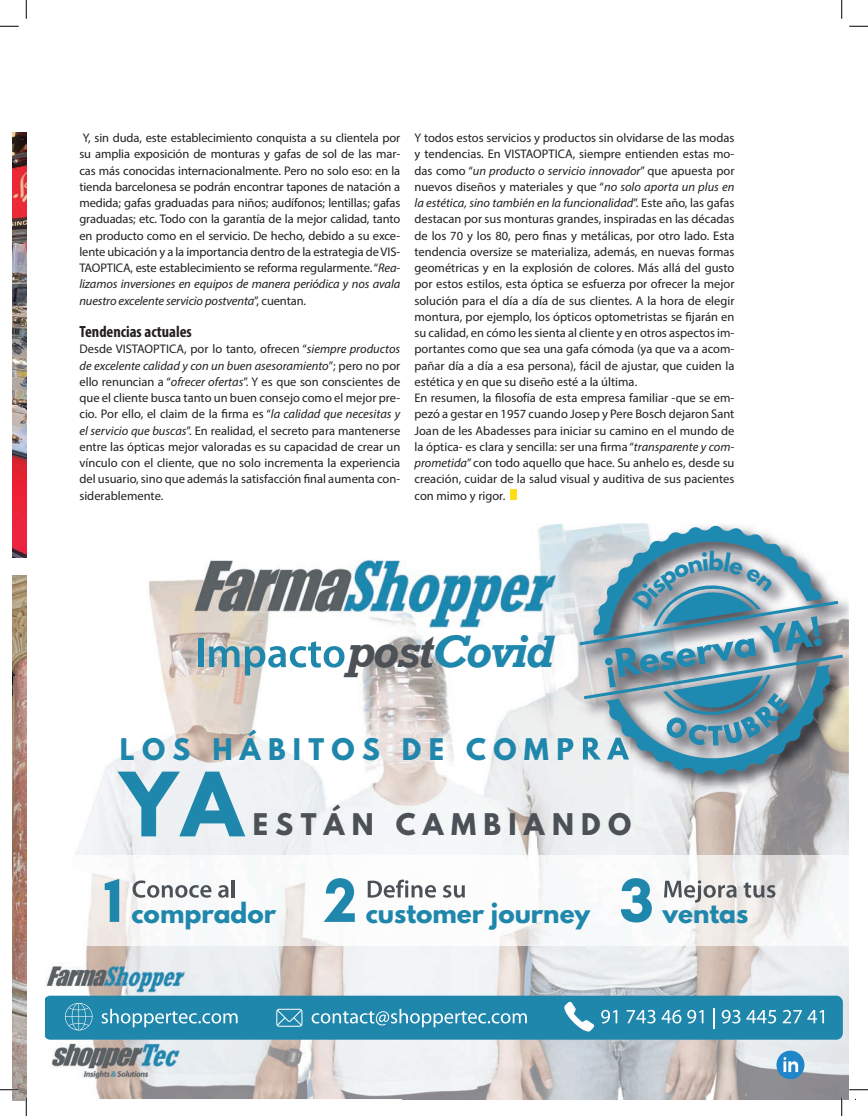
<style>
.page{position:relative;width:868px;height:1116px;background:#fff}
.page>*{position:absolute;margin:0;border:0;box-sizing:border-box;transform-origin:0 0}
.t1{font:700 78.5px "League Spartan";color:#2087ac}
.t2{font:italic 700 46.62px "Rockwell";letter-spacing:-.045em;color:#2087ac}
.t3{font:700 26.5px "League Spartan";letter-spacing:.28em;color:#2087ac}
.t4{font:700 26.5px "League Spartan";letter-spacing:.28em;color:#4b5156}
.t5{font:700 24.75px "League Spartan";color:#2087ac}
.t6{font:700 condensed 16.25px "Myriad Pro";color:#231f20}
.t7{font:12.5px/16.2px "Myriad Pro";color:#231f20;text-align:justify}
.s1{font-style:italic}
.s2{color:#4b5156}
</style>
<div class="page">
<img style="left:12px;top:575px;width:15px;height:525px">
<div style="left:510px;top:489px;width:6px;height:10px;background:#ffdd17"></div>
<img style="left:75px;top:580px;width:149px;height:275px">
<img style="left:538px;top:523px;width:33px;height:44px">
<img style="left:537px;top:567px;width:44px;height:288px">
<img style="left:224px;top:631px;width:313px;height:224px">
<img style="left:581px;top:797px;width:267px;height:58px">
<img style="left:47px;top:855px;width:801px;height:244px">
<img style="left:558px;top:737px;width:13px;height:22px">
<div style="left:198px;top:638px;width:5px;height:29px;background:#2087ac"></div>
<svg style="left:209px;top:646px;width:30px;height:21px"></svg>
<svg style="left:245px;top:641px;width:99px;height:34px"></svg>
<img style="left:185px;top:551px;width:378px;height:80px">
<img style="left:46px;top:962px;width:141px;height:31px">
<img style="left:48px;top:1039px;width:135px;height:39px">
<svg style="left:46px;top:995px;width:796px;height:44px;background:#3491b3"></svg>
<svg style="left:132px;top:880px;width:79px;height:17px"></svg>
<svg style="left:218px;top:885px;width:10px;height:12px"></svg>
<hr style="left:231px;top:879px;width:4px;height:18px;background:#4b5156">
<svg style="left:105px;top:878px;width:14px;height:43px"></svg>
<svg style="left:367px;top:879px;width:69px;height:18px"></svg>
<svg style="left:443px;top:885px;width:22px;height:12px"></svg>
<svg style="left:323px;top:878px;width:32px;height:43px"></svg>
<svg style="left:664px;top:880px;width:72px;height:22px"></svg>
<svg style="left:743px;top:882px;width:32px;height:15px"></svg>
<svg style="left:620px;top:878px;width:31px;height:44px"></svg>
<svg style="left:776px;top:1050px;width:28px;height:28px"></svg>
<img style="left:571px;top:523px;width:277px;height:274px">
<img style="left:571px;top:737px;width:2px;height:22px">
<img style="left:583px;top:746px;width:9px;height:13px">
<svg style="left:592px;top:525px;width:239px;height:250px"></svg>
<img style="left:12px;top:133px;width:15px;height:425px">
<svg style="left:0;top:25px;width:19px;height:2px"></svg>
<svg style="left:849px;top:25px;width:18px;height:2px"></svg>
<svg style="left:0;top:1088px;width:19px;height:2px"></svg>
<svg style="left:849px;top:1089px;width:18px;height:1px"></svg>
<svg style="left:25px;top:0;width:2px;height:19px"></svg>
<svg style="left:25px;top:1097px;width:2px;height:18px"></svg>
<svg style="left:841px;top:0;width:1px;height:19px"></svg>
<svg style="left:840px;top:1097px;width:2px;height:18px"></svg>
<svg style="left:579px;top:551px;width:263px;height:195px;background:#8ca7b4"></svg>
<p class="t7" style="left:79px;top:129px;width:322px">Y, sin duda, este establecimiento conquista a su clientela por su amplia exposición de monturas y gafas de sol de las mar&shy;cas más conocidas internacionalmente. Pero no solo eso: en la tienda barcelonesa se podrán encontrar tapones de natación a medida; gafas graduadas para niños; audífonos; lentillas; gafas graduadas; etc. Todo con la garantía de la mejor calidad, tanto en producto como en el servicio. De hecho, debido a su exce&shy;lente ubicación y a la importancia dentro de la estrategia de VIS-TAOPTICA, este establecimiento se reforma regularmente. “<span class="s1">Rea&shy;lizamos inversiones en equipos de manera periódica y nos avala nuestro excelente servicio postventa</span>”, cuentan.</p>
<h3 class="t6" style="left:79px;top:321px;width:114px">Tendencias actuales</h3>
<p class="t7" style="left:79px;top:341px;width:322px">Desde VISTAOPTICA, por lo tanto, ofrecen “<span class="s1">siempre productos de excelente calidad y con un buen asesoramiento</span>”; pero no por ello renuncian a “<span class="s1">ofrecer ofertas</span>”. Y es que son conscientes de que el cliente busca tanto un buen consejo como el mejor pre&shy;cio. Por ello, el claim de la rma es “<span class="s1">la calidad que necesitas y el servicio que buscas</span>”. En realidad, el secreto para mantenerse entre las ópticas mejor valoradas es su capacidad de crear un vínculo con el cliente, que no solo incrementa la experiencia del usuario, sino que además la satisfacción nal aumenta con&shy;siderablemente.</p>
<p class="t7" style="left:414px;top:129px;width:321px;text-align:left">Y todos estos servicios y productos sin olvidarse de las modas y tendencias. En VISTAOPTICA, siempre entienden estas mo&shy;das como “<span class="s1">un producto o servicio innovador</span>” que apuesta por nuevos diseños y materiales y que “<span class="s1">no solo aporta un plus en la estética, sino también en la funcionalidad</span>”. Este año, las gafas destacan por sus monturas grandes, inspiradas en las décadas de los 70 y los 80, pero nas y metálicas, por otro lado. Esta tendencia oversize se materializa, además, en nuevas formas geométricas y en la explosión de colores. Más allá del gusto por estos estilos, esta óptica se esfuerza por ofrecer la mejor solución para el día a día de sus clientes. A la hora de elegir montura, por ejemplo, los ópticos optometristas se jarán en su calidad, en cómo les sienta al cliente y en otros aspectos im&shy;portantes como que sea una gafa cómoda (ya que va a acom&shy;pañar día a día a esa persona), fácil de ajustar, que cuiden la estética y en que su diseño esté a la última.<br>En resumen, la losofía de esta empresa familiar -que se em&shy;pezó a gestar en 1957 cuando Josep y Pere Bosch dejaron Sant Joan de les Abadesses para iniciar su camino en el mundo de la óptica- es clara y sencilla: ser una rma “<span class="s1">transparente y com&shy;prometida</span>” con todo aquello que hace. Su anhelo es, desde su creación, cuidar de la salud visual y auditiva de sus pacientes con mimo y rigor.</p>
<h2 class="t2" style="left:346px;top:624px;width:209px"><span class="s2">post</span>Covid</h2>
<h3 class="t3" style="left:120px;top:728px;width:510px">LOS HÁBITOS DE COMPRA</h3>
<h1 class="t1" style="left:120px;top:743px;width:125px">YA</h1>
<h3 class="t4" style="left:253px;top:803px;width:380px">ESTÁN CAMBIANDO</h3>
<h3 class="t5" style="left:131px;top:893px;width:146px">comprador</h3>
<h3 class="t5" style="left:366px;top:893px;width:226px">customer journey</h3>
<h3 class="t5" style="left:662px;top:893px;width:87px">ventas</h3>
</div>
